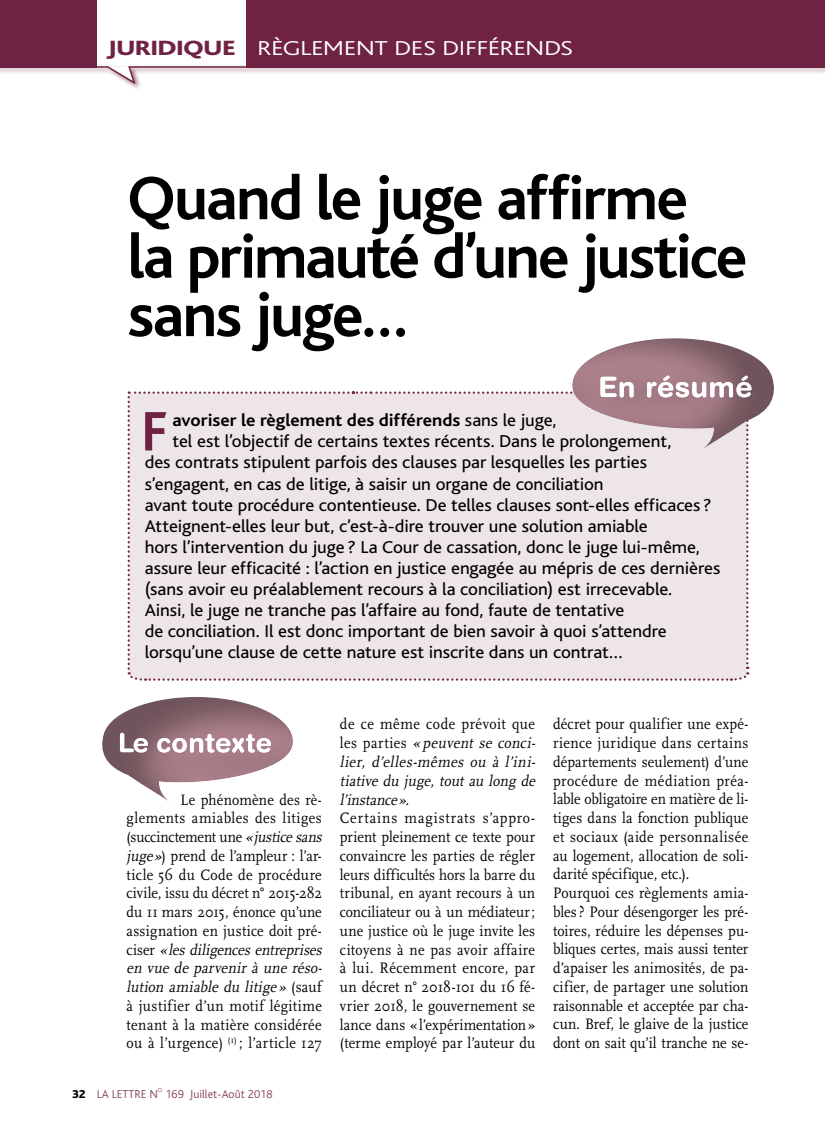
<style>
.page{position:relative;width:825px;height:1136px;background:#fff}
.page>*{position:absolute;margin:0;border:0;box-sizing:border-box;transform-origin:0 0}
.t1{font:700 64.2px/58.3px "Bliss";letter-spacing:-.035em;color:#000}
.t2{font:700 58.2px "Bliss";color:#702242}
.t3{font:300 21px "Bliss";letter-spacing:-.015em;color:#fff;scale:1.28 1}
.t4{font:18px "Bliss";letter-spacing:-.005em;color:#000;scale:1.05 1}
.t5{font:700 18px "Bliss";color:#000;scale:1.05 1}
.t6{font:15.75px/18.8px "Scala";letter-spacing:.015em;color:#000;scale:.9 1}
.t7{font:italic 15.75px/18.8px "Scala";color:#000;scale:.9 1}
.t8{font:300 12px "Bliss";color:#88445a}
.t9{font:800 12px "Bliss";color:#000}
.t10{font:300 6px "Bliss";color:#88445a}
.s1{font-weight:800;font-size:21.6px;color:#702242}
.s2{font-weight:400}
.s3{font-style:italic}
.s4{font-style:normal}
</style>
<div class="page">
<svg style="left:102px;top:644px;width:191px;height:157px"></svg>
<div style="left:128px;top:391px;width:622px;height:290px;background:#eee5e8"></div>
<svg style="left:561px;top:338px;width:213px;height:153px"></svg>
<div style="left:0;top:0;width:825px;height:68px;background:#702242"></div>
<div style="left:97px;top:0;width:148px;height:68px;background:#fff"></div>
<svg style="left:0;top:65px;width:825px;height:24px"></svg>
<h3 class="t3" style="left:107px;top:37px;width:366px"><span class="s1">JURIDIQUE</span> RÈGLEMENT DES DIFFÉRENDS</h3>
<h1 class="t1" style="left:128px;top:170px;width:621px">Quand le juge affirme la primauté d’une justice sans juge…</h1>
<h2 class="t2" style="left:141px;top:401px;width:28px">F</h2>
<p class="t5" style="left:173px;top:411px;width:367px">avoriser le règlement des différends <span class="s2">sans le juge,</span></p>
<p class="t4" style="left:173px;top:432px;width:476px">tel est l’objectif de certains textes récents. Dans le prolongement,</p>
<p class="t4" style="left:145px;top:453px;width:480px">des contrats stipulent parfois des clauses par lesquelles les parties</p>
<p class="t4" style="left:145px;top:474px;width:438px">s’engagent, en cas de litige, à saisir un organe de conciliation</p>
<p class="t4" style="left:145px;top:495px;width:541px">avant toute procédure contentieuse. De telles clauses sont-elles efficaces ?</p>
<p class="t4" style="left:145px;top:516px;width:481px">Atteignent-elles leur but, c’est-à-dire trouver une solution amiable</p>
<p class="t4" style="left:145px;top:537px;width:530px">hors l’intervention du juge ? La Cour de cassation, donc le juge lui-même,</p>
<p class="t4" style="left:145px;top:558px;width:550px">assure leur efficacité : l’action en justice engagée au mépris de ces dernières</p>
<p class="t4" style="left:145px;top:579px;width:504px">(sans avoir eu préalablement recours à la conciliation) est irrecevable.</p>
<p class="t4" style="left:145px;top:600px;width:458px">Ainsi, le juge ne tranche pas l’affaire au fond, faute de tentative</p>
<p class="t4" style="left:145px;top:621px;width:499px">de conciliation. Il est donc important de bien savoir à quoi s’attendre</p>
<p class="t4" style="left:145px;top:642px;width:457px">lorsqu’une clause de cette nature est inscrite dans un contrat…</p>
<p class="t6" style="left:127px;top:790px;width:222px;text-indent:54px">Le phénomène des rè&shy;glements amiables des litiges (succinctement une <span class="s3">«justicesans juge»</span>) prend de l’ampleur : l’ar&shy;ticle 56 du Code de procédure civile, issu du décret n° 2015-282 du 11 mars 2015, énonce qu’une assignation en justice doit pré&shy;c i s e r <span class="s3">« les diligences entreprises en vue de parvenir à une réso&shy;lution amiable du litige »</span> ( s a u f à justifier d’un motif légitime tenant à la matière considérée ou à l’urgence) <sup>(1)</sup> ; l’article 127</p>
<p class="t8" style="left:97px;top:1087px;width:63px">LA LETTRE N</p>
<p class="t10" style="left:158px;top:1086px;width:6px">O</p>
<p class="t9" style="left:72px;top:1087px;width:15px">32</p>
<p class="t8" style="left:165px;top:1087px;width:109px">169 Juillet-Août 2018</p>
<p class="t7" style="left:340px;top:715px;width:222px"><span class="s4">de ce même code prévoit que les parties</span> «peuvent se conci&shy;lier, d’elles-mêmes ou à l’ini&shy;tiative du juge, tout au long de l’instance».</p>
<p class="t6" style="left:340px;top:809px;width:218px;text-align:justify">Certains magistrats s’appro&shy;prient pleinement ce texte pour convaincre les parties de régler leurs difficultés hors la barre du tribunal, en ayant recours à un conciliateur ou à un médiateur; une justice où le juge invite les citoyens à ne pas avoir affaire à lui. Récemment encore, par un décret n° 2018-101 du 16 fé&shy;vrier 2018, le gouvernement se lance dans « l’expérimentation» (terme employé par l’auteur du</p>
<p class="t6" style="left:553px;top:715px;width:219px">décret pour qualifier une expé&shy;rience juridique dans certains départements seulement) d’une procédure de médiation préa&shy;lable obligatoire en matière de li&shy;tiges dans la fonction publique et sociaux (aide personnalisée au logement, allocation de soli&shy;darité spécifique, etc.).<br>Pourquoi ces règlements amia&shy;bles ? Pour désengorger les pré&shy;toires, réduire les dépenses pu&shy;bliques certes, mais aussi tenter d’apaiser les animosités, de pa&shy;cifier, de partager une solution raisonnable et acceptée par cha&shy;cun. Bref, le glaive de la justice dont on sait qu’il tranche ne se-</p>
</div>
